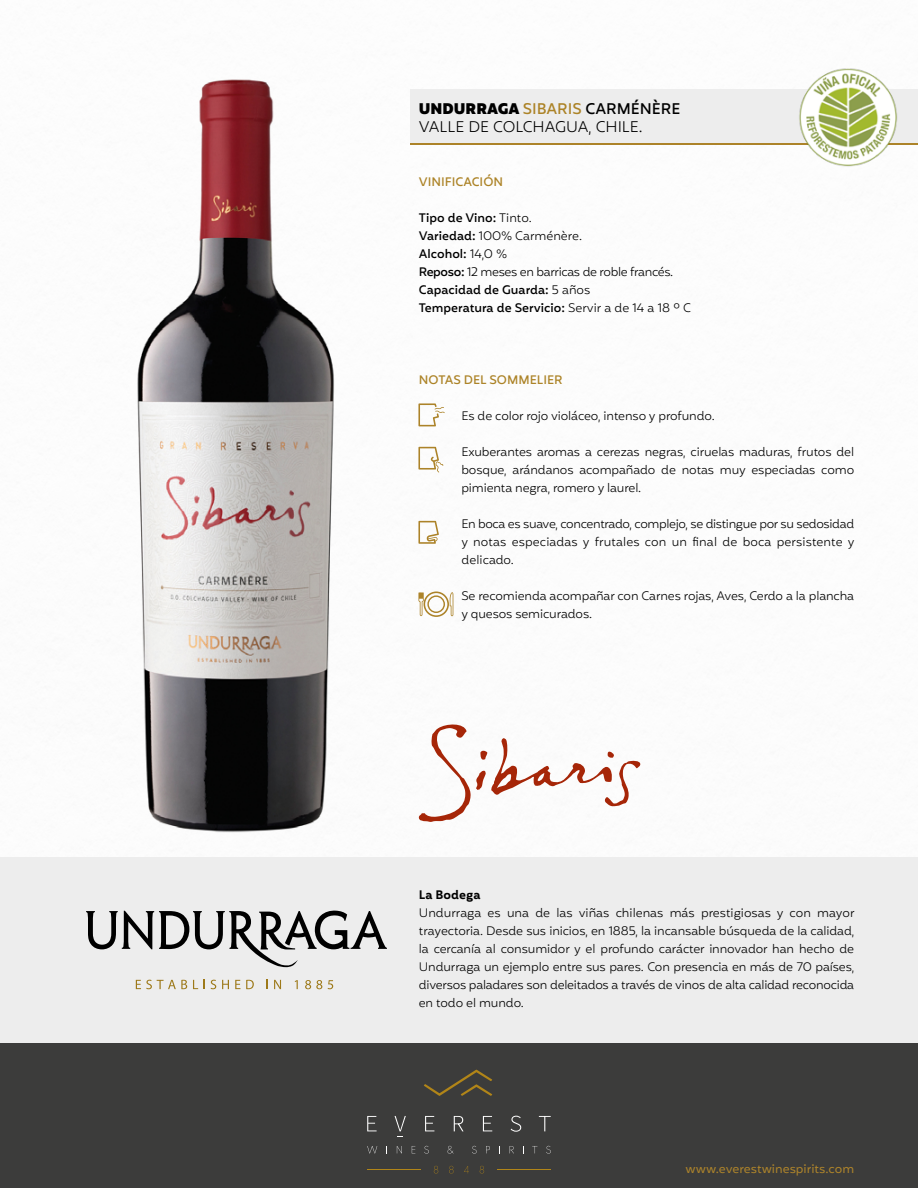
<style>
.page{position:relative;width:918px;height:1188px;background:#fff}
.page>*{position:absolute;margin:0;border:0;box-sizing:border-box;transform-origin:0 0}
.t1{font:300 15px/18px "Mohr";color:#000}
.t2{font:300 12px/18px "Mohr";letter-spacing:-.01em;color:#000;text-align:justify}
.t3{font:300 12px/18px "Mohr";letter-spacing:-.03em;color:#000}
.t4{font:500 12px "Mohr";color:#ac8327}
.t5{font:12px "Mohr";color:#ac832b}
.t6{font:600 12px "Mohr";color:#000}
.s1{font-weight:900}
.s2{font-weight:500;color:#ac8327}
.s3{font-weight:500}
</style>
<div class="page">
<div style="left:0;top:857px;width:918px;height:187px;background:#ededed"></div>
<div style="left:410px;top:89px;width:508px;height:54px;background:#ededed"></div>
<hr style="left:410px;top:143px;width:508px;height:2px;background:#ac8329">
<img style="left:799px;top:68px;width:99px;height:99px">
<div style="left:0;top:1044px;width:918px;height:144px;background:#3c3c3b"></div>
<svg style="left:367px;top:1146px;width:10px;height:7px"></svg>
<svg style="left:397px;top:1146px;width:5px;height:7px"></svg>
<svg style="left:424px;top:1146px;width:5px;height:8px"></svg>
<svg style="left:448px;top:1146px;width:6px;height:8px"></svg>
<svg style="left:472px;top:1146px;width:5px;height:8px"></svg>
<svg style="left:486px;top:1146px;width:4px;height:7px"></svg>
<svg style="left:510px;top:1146px;width:4px;height:7px"></svg>
<svg style="left:546px;top:1146px;width:5px;height:8px"></svg>
<svg style="left:434px;top:1166px;width:4px;height:8px"></svg>
<svg style="left:449px;top:1166px;width:5px;height:8px"></svg>
<svg style="left:464px;top:1166px;width:5px;height:7px"></svg>
<svg style="left:480px;top:1166px;width:4px;height:8px"></svg>
<hr style="left:367px;top:1169px;width:54px;height:1px;background:#b18518">
<hr style="left:497px;top:1169px;width:54px;height:1px;background:#b18518">
<svg style="left:367px;top:1116px;width:10px;height:15px"></svg>
<svg style="left:395px;top:1116px;width:11px;height:15px"></svg>
<svg style="left:425px;top:1116px;width:9px;height:15px"></svg>
<svg style="left:454px;top:1116px;width:10px;height:15px"></svg>
<svg style="left:483px;top:1116px;width:9px;height:15px"></svg>
<svg style="left:511px;top:1116px;width:10px;height:16px"></svg>
<svg style="left:539px;top:1116px;width:12px;height:15px"></svg>
<svg style="left:424px;top:1070px;width:68px;height:26px"></svg>
<svg style="left:418px;top:403px;width:27px;height:23px"></svg>
<svg style="left:418px;top:447px;width:25px;height:25px"></svg>
<svg style="left:418px;top:521px;width:21px;height:23px"></svg>
<svg style="left:418px;top:592px;width:35px;height:25px"></svg>
<svg style="left:136px;top:980px;width:51px;height:9px"></svg>
<svg style="left:193px;top:980px;width:5px;height:9px"></svg>
<svg style="left:211px;top:980px;width:5px;height:9px"></svg>
<svg style="left:222px;top:980px;width:7px;height:9px"></svg>
<svg style="left:235px;top:980px;width:5px;height:9px"></svg>
<svg style="left:246px;top:980px;width:8px;height:9px"></svg>
<svg style="left:274px;top:980px;width:7px;height:9px"></svg>
<svg style="left:295px;top:980px;width:3px;height:9px"></svg>
<svg style="left:305px;top:980px;width:17px;height:9px"></svg>
<svg style="left:328px;top:980px;width:5px;height:9px"></svg>
<svg style="left:86px;top:910px;width:301px;height:57px"></svg>
<img style="left:137px;top:79px;width:198px;height:754px">
<svg style="left:418px;top:724px;width:222px;height:98px"></svg>
<p class="t1" style="left:419px;top:101px;width:263px"><span class="s1">UNDURRAGA</span> <span class="s2">SIBARIS</span> <span class="s3">CARMÉNÈRE<br></span>VALLE DE COLCHAGUA, CHILE.</p>
<p class="t4" style="left:419px;top:174px;width:86px">VINIFICACIÓN</p>
<p class="t3" style="left:419px;top:210px;width:274px"><span class="s3">Tipo de Vino:</span> Tinto.<br><span class="s3">Variedad:</span> 100% Carménère.<br><span class="s3">Alcohol:</span> 14,0 %<br><span class="s3">Reposo:</span> 12 meses en barricas de roble francés.<br><span class="s3">Capacidad de Guarda:</span> 5 años<br><span class="s3">Temperatura de Servicio:</span> Servir a de 14 a 18 º C</p>
<p class="t4" style="left:419px;top:372px;width:145px">NOTAS DEL SOMMELIER</p>
<p class="t2" style="left:461px;top:408px;width:255px">Es de color rojo violáceo, intenso y profundo.</p>
<p class="t2" style="left:461px;top:444px;width:394px">Exuberantes aromas a cerezas negras, ciruelas maduras, frutos del bosque, arándanos acompañado de notas muy especiadas como pimienta negra, romero y laurel.</p>
<p class="t2" style="left:461px;top:516px;width:395px">En boca es suave, concentrado, complejo, se distingue por su sedosidad y notas especiadas y frutales con un final de boca persistente y delicado.</p>
<p class="t2" style="left:461px;top:588px;width:394px">Se recomienda acompañar con Carnes rojas, Aves, Cerdo a la plancha y quesos semicurados.</p>
<p class="t6" style="left:419px;top:888px;width:63px">La Bodega</p>
<p class="t2" style="left:419px;top:905px;width:437px">Undurraga es una de las viñas chilenas más prestigiosas y con mayor trayectoria. Desde sus inicios, en 1885, la incansable búsqueda de la calidad, la cercanía al consumidor y el profundo carácter innovador han hecho de Undurraga un ejemplo entre sus pares. Con presencia en más de 70 países, diversos paladares son deleitados a través de vinos de alta calidad reconocida en todo el mundo.</p>
<p class="t5" style="left:686px;top:1162px;width:170px">www.everestwinespirits.com</p>
</div>
